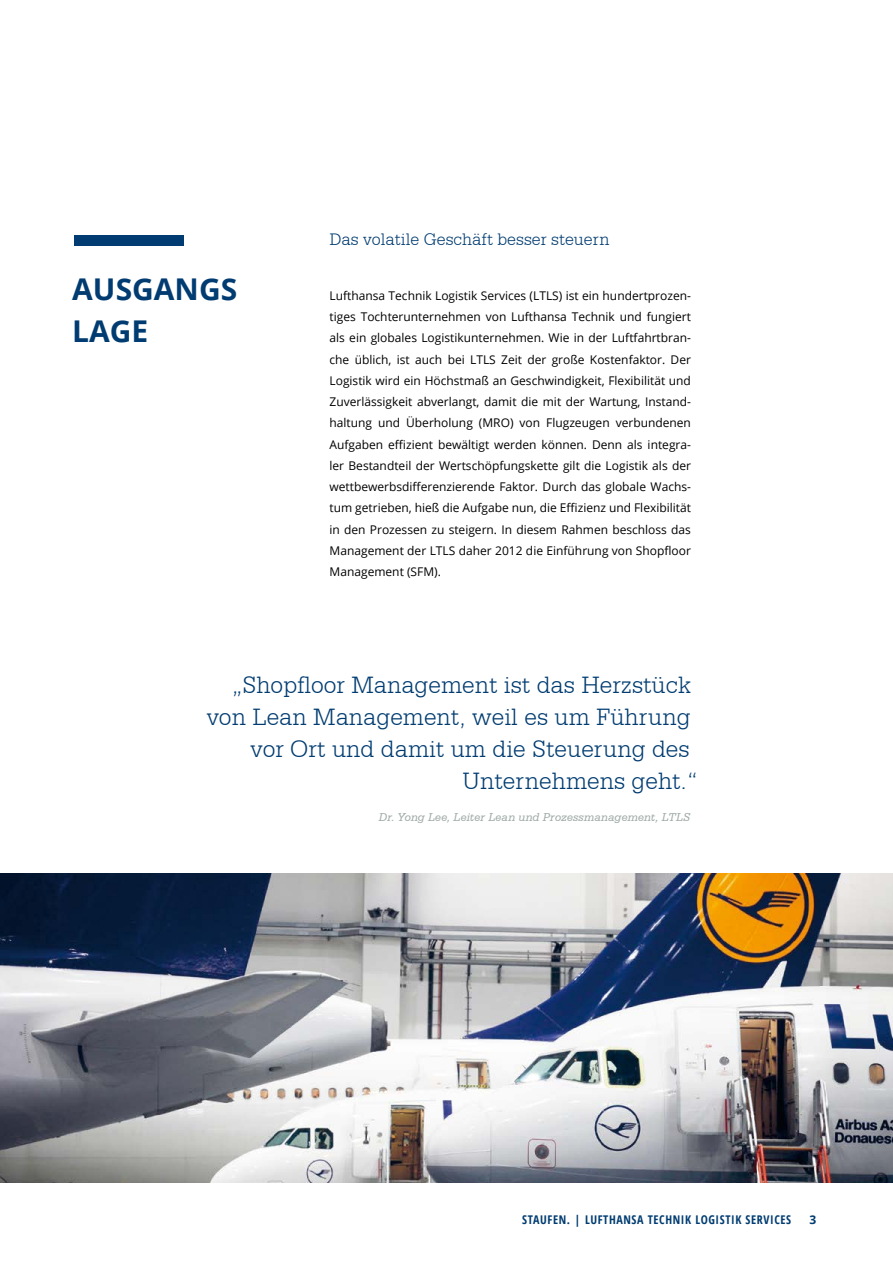
<style>
.page{position:relative;width:893px;height:1263px;background:#fff}
.page>*{position:absolute;margin:0;border:0;box-sizing:border-box;transform-origin:0 0}
.t1{font:700 30px/42.5px "Open Sans";color:#003c71}
.t2{font:300 25.5px "Serifa BT";color:#003c71}
.t3{font:300 18px "Serifa BT";color:#003c71}
.t4{font:12px/21.3px "Open Sans";color:#000;text-align:justify}
.t5{font:italic 12px "Serifa BT";letter-spacing:.01em;color:#a0aca7}
.t6{font:700 condensed 12px "Open Sans";letter-spacing:.05em;color:#003c71}
.t7{font:700 12px "Open Sans";color:#003c71}
.s1{font-stretch:normal}
</style>
<div class="page">
<div style="left:74px;top:235px;width:110px;height:11px;background:#003c71"></div>
<img style="left:0;top:874px;width:893px;height:308px">
<h1 class="t1" style="left:72px;top:267px;width:166px">AUSGANGS<br>LAGE</h1>
<h3 class="t3" style="left:330px;top:229px;width:282px">Das volatile Geschäft besser steuern</h3>
<p class="t4" style="left:330px;top:284px;width:363px">Lufthansa Technik Logistik Services (LTLS) ist ein hundertprozen&shy;tiges Tochterunternehmen von Lufthansa Technik und fungiert als ein globales Logistikunternehmen. Wie in der Luftfahrtbran&shy;che üblich, ist auch bei LTLS Zeit der große Kostenfaktor. Der Logistik wird ein Höchstmaß an Geschwindigkeit, Flexibilität und Zuverlässigkeit abverlangt, damit die mit der Wartung, Instand&shy;haltung und Überholung (MRO) von Flugzeugen verbundenen Aufgaben effizient bewältigt werden können. Denn als integra&shy;ler Bestandteil der Wertschöpfungskette gilt die Logistik als der wettbewerbsdifferenzierende Faktor. Durch das globale Wachs&shy;tum getrieben, hieß die Aufgabe nun, die Effizienz und Flexibilität in den Prozessen zu steigern. In diesem Rahmen beschloss das Management der LTLS daher 2012 die Einführung von Shopfloor Management (SFM).</p>
<h2 class="t2" style="left:232px;top:670px;width:460px">„Shopfloor Management ist das Herzstück</h2>
<h2 class="t2" style="left:207px;top:702px;width:485px">von Lean Management, weil es um Führung</h2>
<h2 class="t2" style="left:251px;top:734px;width:441px">vor Ort und damit um die Steuerung des</h2>
<h2 class="t2" style="left:463px;top:766px;width:236px">Unternehmens geht.“</h2>
<p class="t5" style="left:379px;top:810px;width:312px">Dr. Yong Lee, Leiter Lean und Prozessmanagement, LTLS</p>
<p class="t6" style="left:522px;top:1212px;width:270px">STAUFEN. <span class="s1">|</span> LUFTHANSA TECHNIK LOGISTIK SERVICES</p>
<p class="t7" style="left:810px;top:1212px;width:8px">3</p>
</div>
